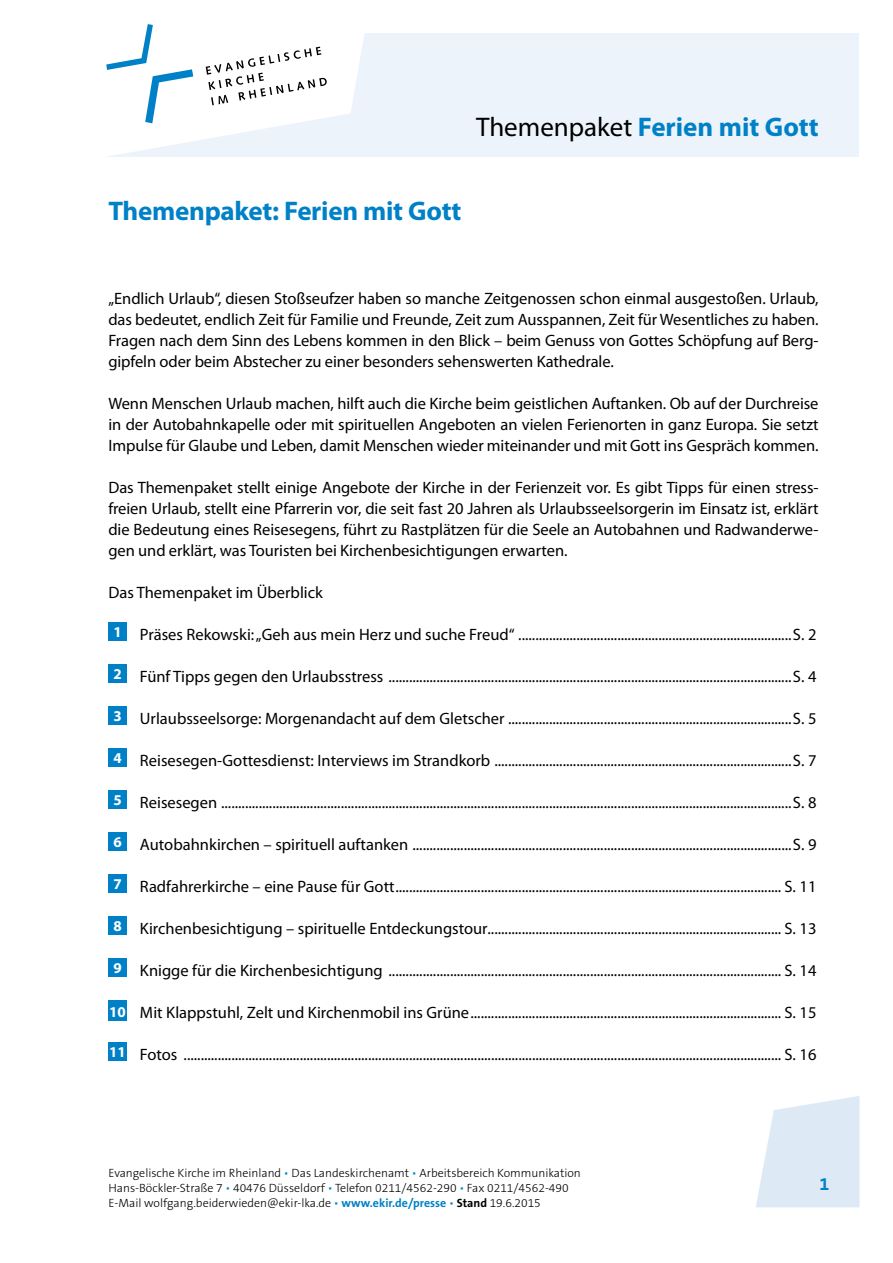
<style>
.page{position:relative;width:893px;height:1263px;background:#fff}
.page>*{position:absolute;margin:0;border:0;box-sizing:border-box;transform-origin:0 0}
.t1{font:700 27px "Myriad Pro";letter-spacing:-.01em;color:#0081c7}
.t2{font:700 18px "The Sans OT7";color:#0081c7}
.t3{font:16.5px/21px "Myriad Pro";color:#000;text-align:justify}
.t4{font:700 15px "Myriad Pro";color:#fff}
.t5{font:300 12px/15px "The Sans OT3";color:#000}
.s1{font-weight:400;color:#000}
.s2{color:#0081c7}
.s3{font-family:"The Sans OT7";font-weight:700;color:#0081c7}
.s4{font-family:"The Sans OT7";font-weight:700}
</style>
<div class="page">
<svg style="left:756px;top:1096px;width:104px;height:111px"></svg>
<div style="left:106px;top:34px;width:753px;height:123px;background:#ecf3fa"></div>
<svg style="left:106px;top:33px;width:264px;height:124px;fill:#fff"></svg>
<svg style="left:206px;top:47px;width:121px;height:58px;background:#e6e6e6"></svg>
<svg style="left:106px;top:24px;width:87px;height:99px;background:#e1f0f8"></svg>
<div style="left:108px;top:622px;width:19px;height:18px;background:#0081c7"></div>
<div style="left:108px;top:664px;width:19px;height:18px;background:#0081c7"></div>
<div style="left:108px;top:706px;width:19px;height:18px;background:#0081c7"></div>
<div style="left:108px;top:748px;width:19px;height:18px;background:#0081c7"></div>
<div style="left:108px;top:790px;width:19px;height:18px;background:#0081c7"></div>
<div style="left:108px;top:832px;width:19px;height:18px;background:#0081c7"></div>
<div style="left:108px;top:874px;width:19px;height:18px;background:#0081c7"></div>
<div style="left:108px;top:916px;width:19px;height:18px;background:#0081c7"></div>
<div style="left:108px;top:958px;width:19px;height:18px;background:#0081c7"></div>
<div style="left:108px;top:1000px;width:19px;height:18px;background:#0081c7"></div>
<div style="left:108px;top:1042px;width:19px;height:18px;background:#0081c7"></div>
<div style="left:108px;top:1002px;width:19px;height:18px;background:#0081c7"></div>
<h1 class="t1" style="left:476px;top:109px;width:344px"><span class="s1">Themenpaket</span> Ferien mit Gott</h1>
<h1 class="t1" style="left:108px;top:193px;width:354px">Themenpaket: Ferien mit Gott</h1>
<p class="t3" style="left:108px;top:288px;width:712px">„Endlich Urlaub“, diesen Stoßseufzer haben so manche Zeitgenossen schon einmal ausgestoßen. Urlaub, das bedeutet, endlich Zeit für Familie und Freunde, Zeit zum Ausspannen, Zeit für Wesentliches zu haben.<br>Fragen nach dem Sinn des Lebens kommen in den Blick – beim Genuss von Gottes Schöpfung auf Berg&shy;gipfeln oder beim Abstecher zu einer besonders sehenswerten Kathedrale.</p>
<p class="t3" style="left:108px;top:393px;width:712px">Wenn Menschen Urlaub machen, hilft auch die Kirche beim geistlichen Auftanken. Ob auf der Durchreise in der Autobahnkapelle oder mit spirituellen Angeboten an vielen Ferienorten in ganz Europa. Sie setzt Impulse für Glaube und Leben, damit Menschen wieder miteinander und mit Gott ins Gespräch kommen.</p>
<p class="t3" style="left:108px;top:477px;width:712px">Das Themenpaket stellt einige Angebote der Kirche in der Ferienzeit vor. Es gibt Tipps für einen stress&shy;freien Urlaub, stellt eine Pfarrerin vor, die seit fast 20 Jahren als Urlaubsseelsorgerin im Einsatz ist, erklärt die Bedeutung eines Reisesegens, führt zu Rastplätzen für die Seele an Autobahnen und Radwanderwe&shy;gen und erklärt, was Touristen bei Kirchenbesichtigungen erwarten.</p>
<p class="t3" style="left:108px;top:582px;width:216px">Das Themenpaket im Überblick</p>
<p class="t3" style="left:113px;top:624px;width:705px"><sup>1</sup> Präses Rekowski: „Geh aus mein Herz und suche Freud“ ................................................................................S. 2</p>
<p class="t3" style="left:113px;top:666px;width:705px"><sup>2</sup> Fünf Tipps gegen den Urlaubsstress ......................................................................................................................S. 4</p>
<p class="t3" style="left:113px;top:708px;width:705px"><sup>3</sup> Urlaubsseelsorge: Morgenandacht auf dem Gletscher ...................................................................................S. 5</p>
<p class="t3" style="left:113px;top:750px;width:705px"><sup>4</sup> Reisesegen-Gottesdienst: Interviews im Strandkorb .......................................................................................S. 7</p>
<p class="t3" style="left:113px;top:792px;width:705px"><sup>5</sup> Reisesegen .......................................................................................................................................................................S. 8</p>
<p class="t3" style="left:113px;top:834px;width:705px"><sup>6</sup> Autobahnkirchen – spirituell auftanken ...............................................................................................................S. 9</p>
<p class="t3" style="left:113px;top:876px;width:705px"><sup>7</sup> Radfahrerkirche – eine Pause für Gott................................................................................................................. S. 11</p>
<p class="t3" style="left:113px;top:918px;width:705px"><sup>8</sup> Kirchenbesichtigung – spirituelle Entdeckungstour...................................................................................... S. 13</p>
<p class="t3" style="left:113px;top:960px;width:705px"><sup>9</sup> Knigge für die Kirchenbesichtigung ................................................................................................................... S. 14</p>
<p class="t3" style="left:113px;top:1002px;width:705px"><sup>9</sup> M it Klappstuhl, Zelt und Kirchenmobil ins Grüne........................................................................................... S. 15</p>
<p class="t3" style="left:109px;top:1044px;width:709px"><sup>11</sup> Fotos ............................................................................................................................................................................... S. 16</p>
<p class="t4" style="left:109px;top:1002px;width:18px">10</p>
<p class="t5" style="left:108px;top:1166px;width:474px">Evangelische Kirche im Rheinland <span class="s2">▪</span> Das Landeskirchenamt <span class="s2">▪</span> Arbeitsbereich Kommunikation<br>Hans-Böckler-Straße 7 <span class="s2">▪</span> 40476 Düsseldorf <span class="s2">▪</span> Telefon 0211/4562-290 <span class="s2">▪</span> Fax 0211/4562-490<br>E-Mail wolfgang.beiderwieden@ekir-lka.de <span class="s2">▪</span> <span class="s3">www.ekir.de/presse</span> <span class="s2">▪</span> <span class="s4">Stand</span> 19.6.2015</p>
<p class="t2" style="left:820px;top:1173px;width:11px">1</p>
</div>
